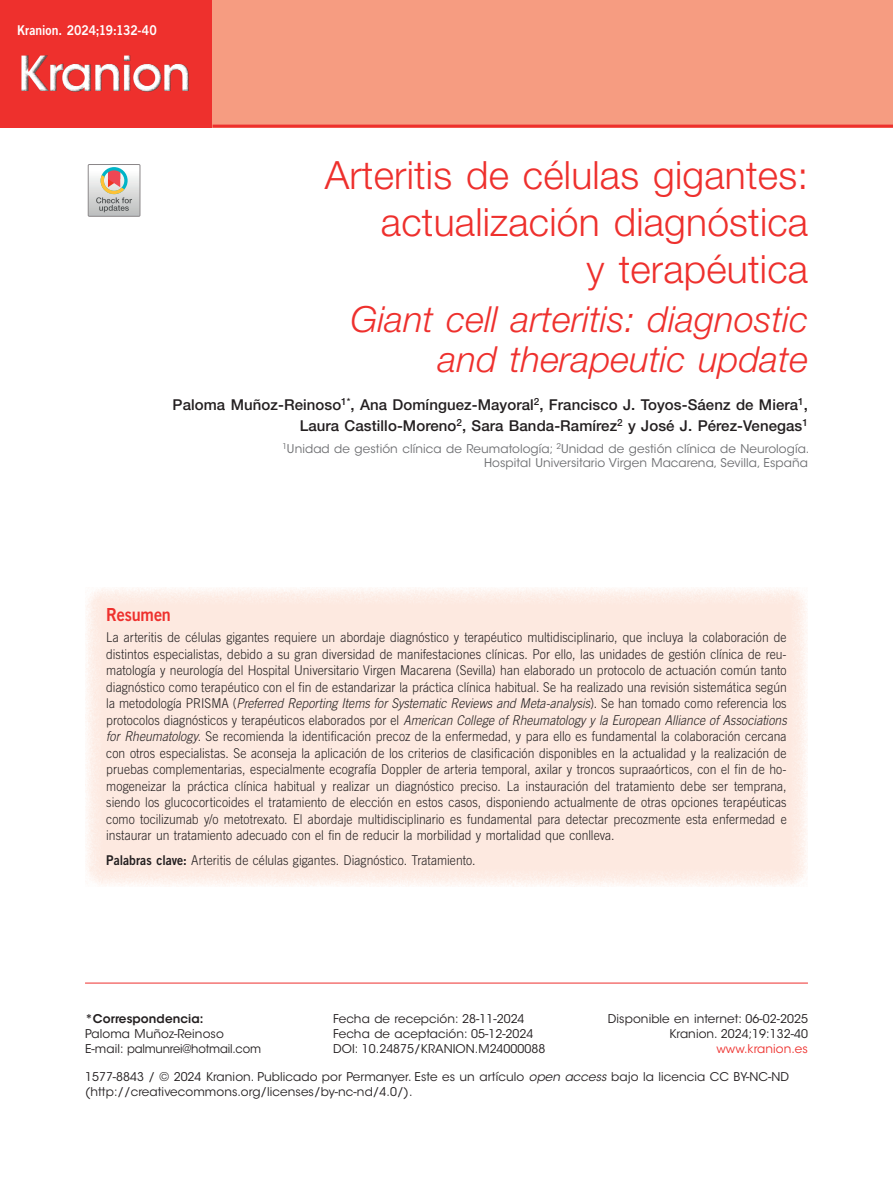
<style>
.page{position:relative;width:893px;height:1191px;background:#fff}
.page>*{position:absolute;margin:0;border:0;box-sizing:border-box;transform-origin:0 0}
.t1{font:600 48.15px "ITC Avant Garde Std";letter-spacing:-.04em;color:#fff}
.t2{font:300 39px/46.5px "Helvetica Neue LT Std";letter-spacing:.005em;color:#ee302d;text-align:right}
.t3{font:italic 300 36px/40.5px "Helvetica Neue LT Std";letter-spacing:.005em;color:#ee302d;text-align:right}
.t4{font:18px "Trade Gothic LT Std Bd 2";letter-spacing:-.01em;color:#ee302d;scale:.9 1}
.t5{font:500 15px/21px "Helvetica Neue LT Std";letter-spacing:.005em;color:#231f20;text-align:right}
.t6{font:300 13.5px/16.5px "Trade Gothic LT Std";letter-spacing:.005em;color:#231f20;text-align:justify;scale:.9 1}
.t7{font:13.5px "Trade Gothic LT Std Bd 2";letter-spacing:-.005em;color:#fff;scale:.9 1}
.t8{font:12px/15px "ITC Avant Garde Std";letter-spacing:.005em;color:#231f20}
.t9{font:12px/13.5px "ITC Avant Garde Std";letter-spacing:.005em;color:#6c6d70;text-align:right}
.t10{font:600 12px "ITC Avant Garde Std";letter-spacing:.005em;color:#231f20}
.t11{font:12px "ITC Avant Garde Std";letter-spacing:.005em;color:#ee302d}
.s1{font-style:italic}
.s2{font-family:"Trade Gothic LT Std Bd 2";font-weight:400}
</style>
<div class="page">
<div style="left:0;top:0;width:213px;height:128px;background:#ee302d"></div>
<div style="left:10px;top:42px;width:240px;height:62px;background:#231f20;opacity:.75"></div>
<div style="left:213px;top:0;width:680px;height:128px;background:#f69c81"></div>
<hr style="left:213px;top:125px;width:680px;height:3px;background:#ee302d">
<div style="left:85px;top:587px;width:723px;height:299px;background:#fde9e0"></div>
<hr style="left:85px;top:982px;width:723px;height:1px;background:#ee302d">
<svg style="left:88px;top:164px;width:52px;height:52px"></svg>
<p class="t7" style="left:17px;top:22px;width:157px">Kranion. 2024;19:132-40</p>
<h1 class="t1" style="left:17px;top:43px;width:176px">Kranion</h1>
<h2 class="t2" style="left:325px;top:151px;width:485px">Arteritis de células gigantes: actualización diagnóstica<br>y terapéutica</h2>
<h3 class="t3" style="left:351px;top:298px;width:459px">Giant cell arteritis: diagnostic and therapeutic update</h3>
<p class="t5" style="left:173px;top:394px;width:637px">Paloma Muñoz-Reinoso<sup>1*</sup>, Ana Domínguez-Mayoral<sup>2</sup>, Francisco J. Toyos-Sáenz de Miera<sup>1</sup>,<br>Laura Castillo-Moreno<sup>2</sup>, Sara Banda-Ramírez<sup>2</sup> y José J. Pérez-Venegas<sup>1</sup></p>
<p class="t9" style="left:282px;top:442px;width:529px"><sup>1</sup>Unidad de gestión clínica de Reumatología; <sup>2</sup>Unidad de gestión clínica de Neurología.<br>Hospital Universitario Virgen Macarena, Sevilla, España</p>
<h3 class="t4" style="left:106px;top:603px;width:73px">Resumen</h3>
<p class="t6" style="left:106px;top:629px;width:758px">La arteritis de células gigantes requiere un abordaje diagnóstico y terapéutico multidisciplinario, que incluya la colaboración de distintos especialistas, debido a su gran diversidad de manifestaciones clínicas. Por ello, las unidades de gestión clínica de reu&shy;matología y neurología del Hospital Universitario Virgen Macarena (Sevilla) han elaborado un protocolo de actuación común tanto diagnóstico como terapéutico con el fin de estandarizar la práctica clínica habitual. Se ha realizado una revisión sistemática según la metodología PRISMA (<span class="s1">Preferred Reporting Items for Systematic Reviews and Meta-analysis</span>). Se han tomado como referencia los protocolos diagnósticos y terapéuticos elaborados por el <span class="s1">American College of Rheumatology y la European Alliance of Associations for Rheumatology</span>. Se recomienda la identificación precoz de la enfermedad, y para ello es fundamental la colaboración cercana con otros especialistas. Se aconseja la aplicación de los criterios de clasificación disponibles en la actualidad y la realización de pruebas complementarias, especialmente ecografía Doppler de arteria temporal, axilar y troncos supraaórticos, con el fin de ho&shy;mogeneizar la práctica clínica habitual y realizar un diagnóstico preciso. La instauración del tratamiento debe ser temprana, siendo los glucocorticoides el tratamiento de elección en estos casos, disponiendo actualmente de otras opciones terapéuticas como tocilizumab y/o metotrexato. El abordaje multidisciplinario es fundamental para detectar precozmente esta enfermedad e instaurar un tratamiento adecuado con el fin de reducir la morbilidad y mortalidad que conlleva.</p>
<p class="t6" style="left:106px;top:852px;width:412px"><span class="s2">Palabras clave:</span> Arteritis de células gigantes. Diagnóstico. Tratamiento.</p>
<p class="t8" style="left:333px;top:1011px;width:214px">Fecha de recepción: 28-11-2024<br>Fecha de aceptación: 05-12-2024<br>DOI: 10.24875/KRANION.M24000088</p>
<p class="t8" style="left:608px;top:1011px;width:202px;text-align:right">Disponible en internet: 06-02-2025<br>Kranion. 2024;19:132-40</p>
<p class="t10" style="left:85px;top:1010px;width:120px">*Correspondencia:</p>
<p class="t8" style="left:85px;top:1026px;width:177px">Paloma Muñoz-Reinoso<br>E-mail: palmunrei@hotmail.com</p>
<p class="t11" style="left:716px;top:1041px;width:93px">www.kranion.es</p>
<p class="t8" style="left:85px;top:1069px;width:706px">1577-8843 / © 2024 Kranion. Publicado por Permanyer. Este es un artículo <span class="s1">open access</span> bajo la licencia CC BY-NC-ND (http://creativecommons.org/licenses/by-nc-nd/4.0/).</p>
</div>
